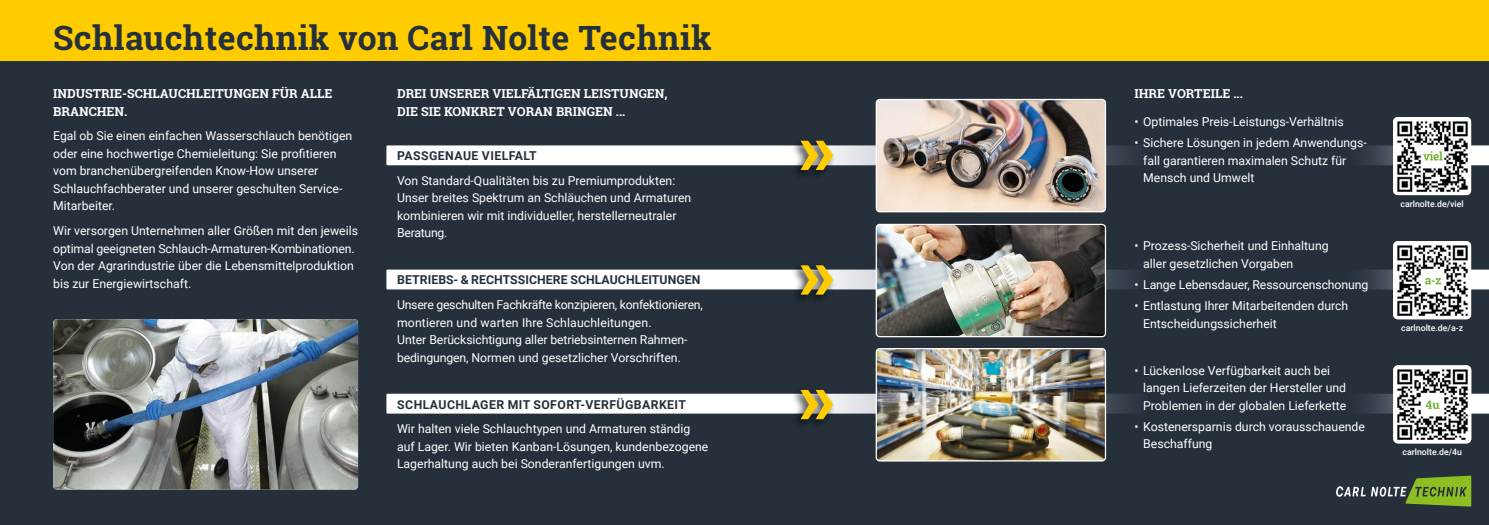
<style>
.page{position:relative;width:1489px;height:525px;background:#fff}
.page>*{position:absolute;margin:0;border:0;box-sizing:border-box;transform-origin:0 0}
.t1{font:700 33.75px "Roboto Slab";letter-spacing:.01em;color:#25303b}
.t2{font:700 12.5px/17.5px "Roboto Slab";color:#fff}
.t3{font:12.25px/17.5px "Roboto";color:#fff}
.t4{font:700 12.25px "Roboto";letter-spacing:.025em;color:#25303b}
.t5{font:700 12.25px "Roboto";letter-spacing:.005em;color:#25303b}
.t6{font:500 8.75px "Roboto";color:#fff}
</style>
<div class="page">
<div style="left:0;top:0;width:1488px;height:524px;background:#25303b"></div>
<svg style="left:1365px;top:393px;width:123px;height:20px"></svg>
<div style="left:790px;top:386px;width:46px;height:44px;background:#000;opacity:.75"></div>
<svg style="left:386px;top:389px;width:746px;height:30px"></svg>
<svg style="left:1365px;top:269px;width:123px;height:20px"></svg>
<div style="left:790px;top:261px;width:46px;height:44px;background:#000;opacity:.75"></div>
<svg style="left:386px;top:265px;width:746px;height:29px"></svg>
<svg style="left:1365px;top:145px;width:123px;height:20px"></svg>
<div style="left:790px;top:137px;width:46px;height:44px;background:#000;opacity:.75"></div>
<svg style="left:386px;top:141px;width:746px;height:29px"></svg>
<div style="left:0;top:0;width:1488px;height:60px;background:#fc0"></div>
<img style="left:877px;top:348px;width:228px;height:111px">
<div style="left:875px;top:348px;width:231px;height:113px;border:1px solid #fff;border-radius:4px"></div>
<img style="left:877px;top:224px;width:228px;height:111px">
<div style="left:875px;top:224px;width:231px;height:113px;border:1px solid #fff;border-radius:4px"></div>
<img style="left:877px;top:99px;width:228px;height:113px">
<div style="left:875px;top:99px;width:231px;height:113px;border:1px solid #fff;border-radius:4px"></div>
<img style="left:53px;top:319px;width:305px;height:170px">
<svg style="left:1336px;top:475px;width:134px;height:31px"></svg>
<img style="left:1392px;top:117px;width:78px;height:78px">
<img style="left:1392px;top:241px;width:78px;height:78px">
<img style="left:1393px;top:365px;width:77px;height:78px">
<h1 class="t1" style="left:53px;top:14px;width:660px">Schlauchtechnik von Carl Nolte Technik</h1>
<p class="t2" style="left:53px;top:85px;width:281px">INDUSTRIE-SCHLAUCHLEITUNGEN FÜR ALLE<br>BRANCHEN.</p>
<p class="t3" style="left:53px;top:127px;width:301px">Egal ob Sie einen einfachen Wasserschlauch benötigen oder eine hochwertige Chemieleitung: Sie profitieren vom branchenübergreifenden Know-How unserer Schlauchfachberater und unserer geschulten Service-Mitarbeiter.</p>
<p class="t3" style="left:53px;top:221px;width:306px">Wir versorgen Unternehmen aller Größen mit den jeweils optimal geeigneten Schlauch-Armaturen-Kombinationen.<br>Von der Agrarindustrie über die Lebensmittelproduktion bis zur Energiewirtschaft.</p>
<p class="t2" style="left:397px;top:85px;width:272px">DREI UNSERER VIELFÄLTIGEN LEISTUNGEN,<br>DIE SIE KONKRET VORAN BRINGEN ...</p>
<p class="t2" style="left:1134px;top:85px;width:110px">IHRE VORTEILE ...</p>
<p class="t4" style="left:397px;top:147px;width:141px">PASSGENAUE VIELFALT</p>
<p class="t3" style="left:397px;top:171px;width:296px">Von Standard-Qualitäten bis zu Premiumprodukten:<br>Unser breites Spektrum an Schläuchen und Armaturen kombinieren wir mit individueller, herstellerneutraler Beratung.</p>
<p class="t5" style="left:397px;top:271px;width:304px">BETRIEBS- &amp; RECHTSSICHERE SCHLAUCHLEITUNGEN</p>
<p class="t3" style="left:397px;top:295px;width:307px">Unsere geschulten Fachkräfte konzipieren, konfektionieren, montieren und warten Ihre Schlauchleitungen.<br>Unter Berücksichtigung aller betriebsinternen Rahmen&shy;bedingungen, Normen und gesetzlicher Vorschriften.</p>
<p class="t4" style="left:397px;top:395px;width:290px">SCHLAUCHLAGER MIT SOFORT-VERFÜGBARKEIT</p>
<p class="t3" style="left:397px;top:419px;width:313px">Wir halten viele Schlauchtypen und Armaturen ständig auf Lager. Wir bieten Kanban-Lösungen, kundenbezogene<br>Lagerhaltung auch bei Sonderanfertigungen uvm.</p>
<p class="t3" style="left:1134px;top:113px;width:211px">• Optimales Preis-Leistungs-Verhältnis</p>
<p class="t3" style="left:1143px;top:134px;width:225px;text-indent:-9px">• Sichere Lösungen in jedem Anwendungs&shy;fall garantieren maximalen Schutz für<br>Mensch und Umwelt</p>
<p class="t3" style="left:1143px;top:237px;width:187px;text-indent:-9px">• Prozess-Sicherheit und Einhaltung aller gesetzlichen Vorgaben</p>
<p class="t3" style="left:1134px;top:275px;width:235px">• Lange Lebensdauer, Ressourcenschonung</p>
<p class="t3" style="left:1143px;top:296px;width:206px;text-indent:-9px">• Entlastung Ihrer Mitarbeitenden durch<br>Entscheidungssicherheit</p>
<p class="t3" style="left:1143px;top:361px;width:204px;text-indent:-9px">• Lückenlose Verfügbarkeit auch bei langen Lieferzeiten der Hersteller und<br>Problemen in der globalen Lieferkette</p>
<p class="t3" style="left:1143px;top:417px;width:223px;text-indent:-9px">• Kostenersparnis durch vorausschauende<br>Beschaffung</p>
<p class="t6" style="left:1400px;top:198px;width:65px">carlnolte.de/viel</p>
<p class="t6" style="left:1400px;top:322px;width:63px">carlnolte.de/a-z</p>
<p class="t6" style="left:1402px;top:446px;width:61px">carlnolte.de/4u</p>
</div>
